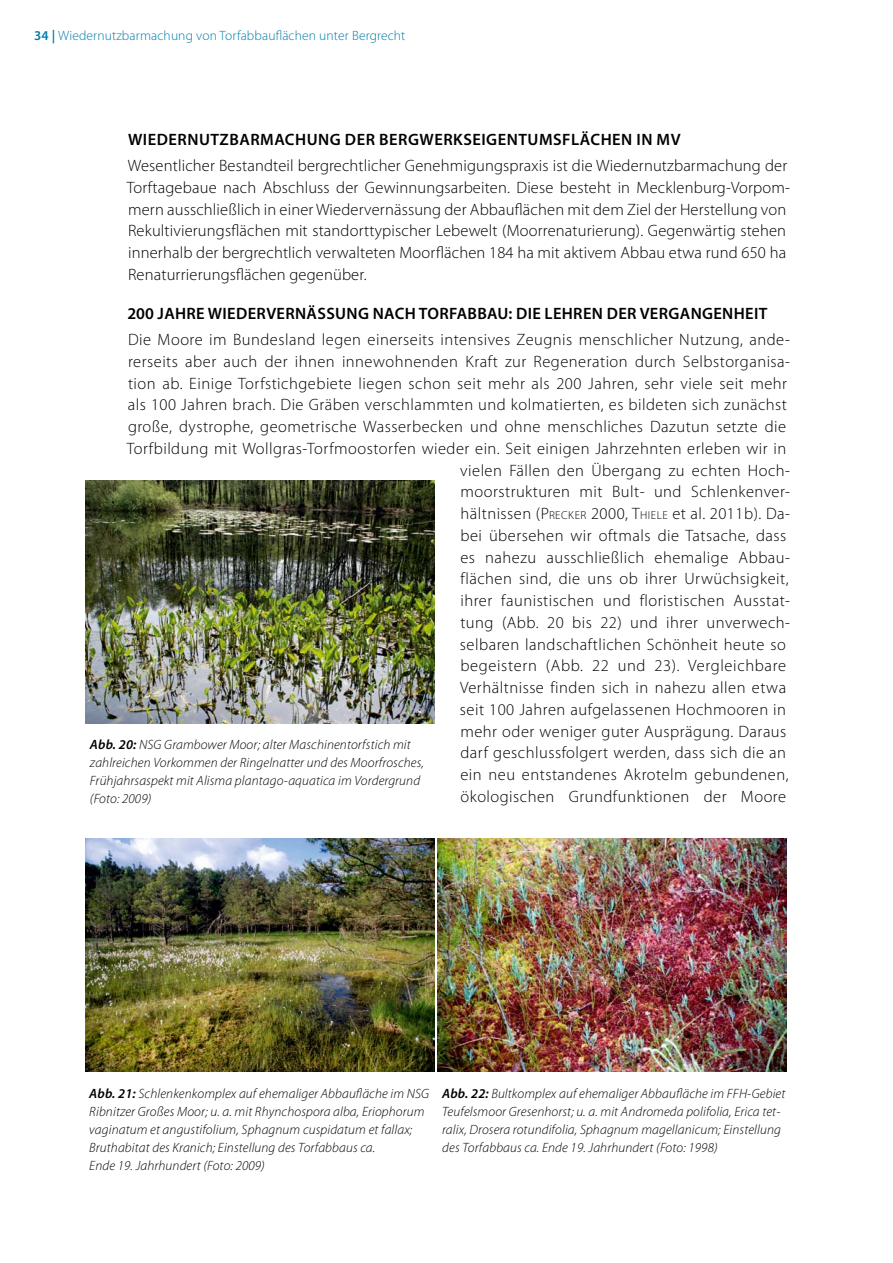
<style>
.page{position:relative;width:893px;height:1263px;background:#fff}
.page>*{position:absolute;margin:0;border:0;box-sizing:border-box;transform-origin:0 0}
.t1{font:300 16.5px/21.8px "Myriad Pro";letter-spacing:.03em;color:#000;text-align:right}
.t2{font:300 16.5px/21.8px "Myriad Pro";letter-spacing:.01em;color:#000}
.t3{font:600 16.5px "Myriad Pro";letter-spacing:.02em;color:#000}
.t4{font:italic 300 13.5px/18px "Myriad Pro";letter-spacing:.01em;color:#000}
.t5{font:300 13.5px "Myriad Pro";letter-spacing:.01em;color:#007daa}
.s1{font-weight:600}
.s2{font-style:inherit}
.s3{font-size:11.55px}
</style>
<div class="page">
<img style="left:85px;top:481px;width:349px;height:242px">
<img style="left:85px;top:838px;width:349px;height:234px">
<img style="left:437px;top:838px;width:350px;height:234px">
<p class="t5" style="left:34px;top:27px;width:373px"><span class="s1">34 |</span> Wiedernutzbarmachung von Torfabbauflächen unter Bergrecht</p>
<p class="t3" style="left:128px;top:129px;width:61px">WI EDERNUT</p>
<p class="t3" style="left:220px;top:129px;width:99px">ZBARMACHUNG</p>
<p class="t3" style="left:345px;top:129px;width:174px">DER BERGWERKSEIGENTUM</p>
<p class="t3" style="left:553px;top:129px;width:129px">SFLÄCHEN IN MV</p>
<p class="t2" style="left:127px;top:155px;width:665px">Wesentlicher Bestandteil bergrechtlicher Genehmigungspraxis ist die Wiedernutzbarmachung der Torftagebaue nach Abschluss der Gewinnungsarbeiten. Diese besteht in Mecklenburg-Vorpom&shy;mern ausschließlich in einer Wiedervernässung der Abbauflächen mit dem Ziel der Herstellung von Rekultivierungsflächen mit standorttypischer Lebewelt (Moorrenaturierung). Gegenwärtig stehen innerhalb der bergrechtlich verwalteten Moorflächen 184 ha mit aktivem Abbau etwa rund 650 ha Renaturrierungsflächen gegenüber.</p>
<p class="t3" style="left:127px;top:303px;width:220px">200 JAHRE WI EDERVERNÄSSUNG</p>
<p class="t3" style="left:373px;top:303px;width:389px">NACH TORFABBAU: DI E LEHREN DER VERGANGENHEIT</p>
<p class="t1" style="left:127px;top:329px;width:665px">Die Moore im Bundesland legen einerseits intensives Zeugnis menschlicher Nutzung, ande&shy;rerseits aber auch der ihnen innewohnenden Kraft zur Regeneration durch Selbstorganisa&shy;tion ab. Einige Torfstichgebiete liegen schon seit mehr als 200 Jahren, sehr viele seit mehr als 100 Jahren brach. Die Gräben verschlammten und kolmatierten, es bildeten sich zunächst große, dystrophe, geometrische Wasserbecken und ohne menschliches Dazutun setzte die Torfbildung mit Wollgras-Torfmoostorfen wieder ein. Seit einigen Jahrzehnten erleben wir in vielen Fällen den Übergang zu echten Hoch-<br>moorstrukturen mit Bult- und Schlenkenver-<br>hältnissen (<span class="s2">P</span><span class="s3">RECKER</span> 2000, <span class="s2">T</span><span class="s3">HIELE</span> et al. 2011b). Da-<br>bei übersehen wir oftmals die Tatsache, dass<br>es nahezu ausschließlich ehemalige Abbau-<br>flächen sind, die uns ob ihrer Urwüchsigkeit,<br>ihrer faunistischen und floristischen Ausstat-<br>tung (Abb. 20 bis 22) und ihrer unverwech-<br>selbaren landschaftlichen Schönheit heute so<br>begeistern (Abb. 22 und 23). Vergleichbare<br>Verhältnisse finden sich in nahezu allen etwa<br>seit 100 Jahren aufgelassenen Hochmooren in<br>mehr oder weniger guter Ausprägung. Daraus<br>darf geschlussfolgert werden, dass sich die an<br>ein neu entstandenes Akrotelm gebundenen,<br>ökologischen Grundfunktionen der Moore</p>
<p class="t4" style="left:90px;top:736px;width:335px"><span class="s1">Abb. 20:</span> NSG Grambower Moor; alter Maschinentorfstich mit zahlreichen Vorkommen der Ringelnatter und des Moorfrosches, Frühjahrsaspekt mit Alisma plantago-aquatica im Vordergrund (Foto: 2009)</p>
<p class="t4" style="left:89px;top:1084px;width:341px"><span class="s1">Abb. 21:</span> Schlenkenkomplex auf ehemaliger Abbaufläche im NSG Ribnitzer Großes Moor; u. a. mit Rhynchospora alba, Eriophorum vaginatum et angustifolium, Sphagnum cuspidatum et fallax; Bruthabitat des Kranich; Einstellung des Torfabbaus ca.<br>Ende 19. Jahrhundert (Foto: 2009)</p>
<p class="t4" style="left:442px;top:1084px;width:345px"><span class="s1">Abb. 22:</span> Bultkomplex auf ehemaliger Abbaufläche im FFH-Gebiet Teufelsmoor Gresenhorst; u. a. mit Andromeda polifolia, Erica tet&shy;ralix, Drosera rotundifolia, Sphagnum magellanicum; Einstellung des Torfabbaus ca. Ende 19. Jahrhundert (Foto: 1998)</p>
</div>
